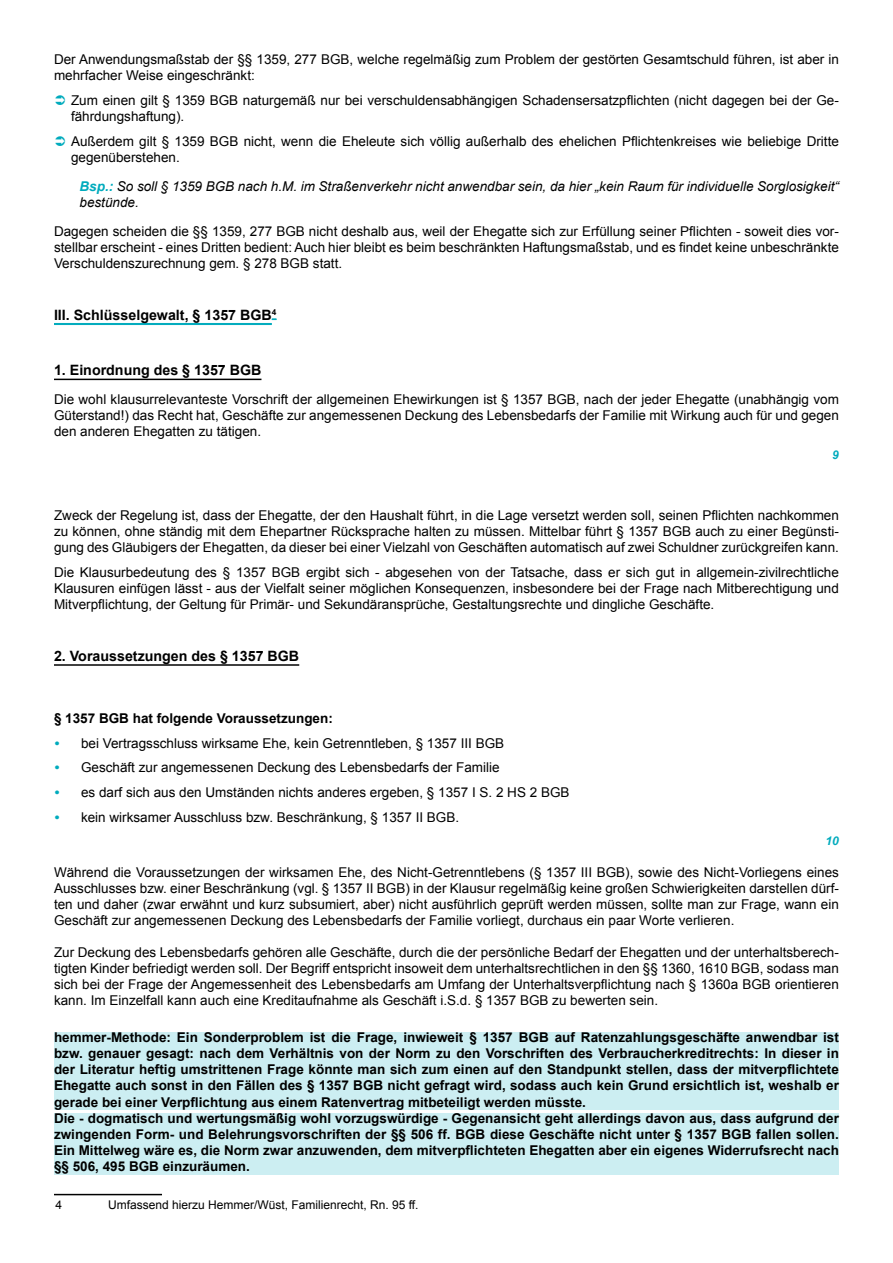
<style>
.page{position:relative;width:893px;height:1263px;background:#fff}
.page>*{position:absolute;margin:0;border:0;box-sizing:border-box;transform-origin:0 0}
.t1{font:700 14.25px "Arial";color:#000}
.t2{font:13.5px/16.2px "Arial";color:#000;text-align:justify}
.t3{font:700 13.5px/16.2px "Arial";color:#000}
.t4{font:italic 13.5px/16.2px "Arial";color:#000}
.t5{font:12px "Arial";color:#000}
.t6{font:italic 700 12px "Arial";color:#00abbd}
.s1{font-weight:700;color:#00abbd}
.s2{font-weight:700;font-style:italic;color:#00abbd}
</style>
<div class="page">
<hr style="left:54px;top:323px;width:218px;height:1px;background:#00abbd">
<hr style="left:54px;top:324px;width:218px;height:1px;background:#00abbd">
<hr style="left:54px;top:379px;width:207px;height:1px;background:#000">
<hr style="left:54px;top:664px;width:245px;height:2px;background:#000">
<div style="left:54px;top:1032px;width:785px;height:77px;background:#cceef2"></div>
<div style="left:54px;top:1113px;width:785px;height:61px;background:#cceef2"></div>
<hr style="left:54px;top:1194px;width:108px;height:1px;background:#000">
<p class="t2" style="left:54px;top:51px;width:786px">Der Anwendungsmaßstab der §§ 1359, 277 BGB, welche regelmäßig zum Problem der gestörten Gesamtschuld führen, ist aber in mehrfacher Weise eingeschränkt:</p>
<p class="t2" style="left:71px;top:92px;width:769px">Zum einen gilt § 1359 BGB naturgemäß nur bei verschuldensabhängigen Schadensersatzpflichten (nicht dagegen bei der Ge&shy;fährdungshaftung).</p>
<p class="t2" style="left:71px;top:133px;width:769px">Außerdem gilt § 1359 BGB nicht, wenn die Eheleute sich völlig außerhalb des ehelichen Pflichtenkreises wie beliebige Dritte gegenüberstehen.</p>
<p class="t4" style="left:80px;top:178px;width:761px"><span class="s1">Bsp.:</span> So soll § 1359 BGB nach h.M. im Straßenverkehr nicht anwendbar sein, da hier „kein Raum für individuelle Sorglosigkeit“ bestünde.</p>
<p class="t2" style="left:54px;top:223px;width:786px">Dagegen scheiden die §§ 1359, 277 BGB nicht deshalb aus, weil der Ehegatte sich zur Erfüllung seiner Pflichten - soweit dies vor&shy;stellbar erscheint - eines Dritten bedient: Auch hier bleibt es beim beschränkten Haftungsmaßstab, und es findet keine unbeschränkte Verschuldenszurechnung gem. § 278 BGB statt.</p>
<p class="t1" style="left:54px;top:305px;width:224px">III. Schlüsselgewalt, § 1357 BGB<sup>4</sup></p>
<p class="t1" style="left:54px;top:360px;width:209px">1. Einordnung des § 1357 BGB</p>
<p class="t2" style="left:54px;top:391px;width:786px">Die wohl klausurrelevanteste Vorschrift der allgemeinen Ehewirkungen ist § 1357 BGB, nach der jeder Ehegatte (unabhängig vom Güterstand!) das Recht hat, Geschäfte zur angemessenen Deckung des Lebensbedarfs der Familie mit Wirkung auch für und gegen den anderen Ehegatten zu tätigen.</p>
<p class="t6" style="left:832px;top:447px;width:8px">9</p>
<p class="t2" style="left:54px;top:507px;width:786px">Zweck der Regelung ist, dass der Ehegatte, der den Haushalt führt, in die Lage versetzt werden soll, seinen Pflichten nachkommen zu können, ohne ständig mit dem Ehepartner Rücksprache halten zu müssen. Mittelbar führt § 1357 BGB auch zu einer Begünsti&shy;gung des Gläubigers der Ehegatten, da dieser bei einer Vielzahl von Geschäften automatisch auf zwei Schuldner zurückgreifen kann.</p>
<p class="t2" style="left:54px;top:564px;width:786px">Die Klausurbedeutung des § 1357 BGB ergibt sich - abgesehen von der Tatsache, dass er sich gut in allgemein-zivilrechtliche Klausuren einfügen lässt - aus der Vielfalt seiner möglichen Konsequenzen, insbesondere bei der Frage nach Mitberechtigung und Mitverpflichtung, der Geltung für Primär- und Sekundäransprüche, Gestaltungsrechte und dingliche Geschäfte.</p>
<p class="t1" style="left:54px;top:646px;width:247px">2. Voraussetzungen des § 1357 BGB</p>
<p class="t3" style="left:54px;top:710px;width:280px">§ 1357 BGB hat folgende Voraussetzungen:</p>
<p class="t2" style="left:54px;top:735px;width:452px"><span class="s2">•</span> bei Vertragsschluss wirksame Ehe, kein Getrenntleben, § 1357 III BGB</p>
<p class="t2" style="left:54px;top:760px;width:447px"><span class="s2">•</span> Geschäft zur angemessenen Deckung des Lebensbedarfs der Familie</p>
<p class="t2" style="left:54px;top:784px;width:517px"><span class="s2">•</span> es darf sich aus den Umständen nichts anderes ergeben, § 1357 I S. 2 HS 2 BGB</p>
<p class="t2" style="left:54px;top:809px;width:407px"><span class="s2">•</span> kein wirksamer Ausschluss bzw. Beschränkung, § 1357 II BGB.</p>
<p class="t6" style="left:826px;top:832px;width:15px">10</p>
<p class="t2" style="left:54px;top:864px;width:786px">Während die Voraussetzungen der wirksamen Ehe, des Nicht-Getrenntlebens (§ 1357 III BGB), sowie des Nicht-Vorliegens eines Ausschlusses bzw. einer Beschränkung (vgl. § 1357 II BGB) in der Klausur regelmäßig keine großen Schwierigkeiten darstellen dürf&shy;ten und daher (zwar erwähnt und kurz subsumiert, aber) nicht ausführlich geprüft werden müssen, sollte man zur Frage, wann ein Geschäft zur angemessenen Deckung des Lebensbedarfs der Familie vorliegt, durchaus ein paar Worte verlieren.</p>
<p class="t2" style="left:54px;top:944px;width:786px">Zur Deckung des Lebensbedarfs gehören alle Geschäfte, durch die der persönliche Bedarf der Ehegatten und der unterhaltsberech&shy;tigten Kinder befriedigt werden soll. Der Begriff entspricht insoweit dem unterhaltsrechtlichen in den §§ 1360, 1610 BGB, sodass man sich bei der Frage der Angemessenheit des Lebensbedarfs am Umfang der Unterhaltsverpflichtung nach § 1360a BGB orientieren kann. Im Einzelfall kann auch eine Kreditaufnahme als Geschäft i.S.d. § 1357 BGB zu bewerten sein.</p>
<p class="t3" style="left:54px;top:1029px;width:786px">hemmer-Methode: Ein Sonderproblem ist die Frage, inwieweit § 1357 BGB auf Ratenzahlungsgeschäfte anwendbar ist bzw. genauer gesagt: nach dem Verhältnis von der Norm zu den Vorschriften des Verbraucherkreditrechts: In dieser in der Literatur heftig umstrittenen Frage könnte man sich zum einen auf den Standpunkt stellen, dass der mitverpflichtete Ehegatte auch sonst in den Fällen des § 1357 BGB nicht gefragt wird, sodass auch kein Grund ersichtlich ist, weshalb er gerade bei einer Verpflichtung aus einem Ratenvertrag mitbeteiligt werden müsste.<br>Die - dogmatisch und wertungsmäßig wohl vorzugswürdige - Gegenansicht geht allerdings davon aus, dass aufgrund der zwingenden Form- und Belehrungsvorschriften der §§ 506 ff. BGB diese Geschäfte nicht unter § 1357 BGB fallen sollen.<br>Ein Mittelweg wäre es, die Norm zwar anzuwenden, dem mitverpflichteten Ehegatten aber ein eigenes Widerrufsrecht nach §§ 506, 495 BGB einzuräumen.</p>
<p class="t5" style="left:56px;top:1197px;width:8px">4</p>
<p class="t5" style="left:108px;top:1197px;width:312px">Umfassend hierzu Hemmer/Wüst, Familienrecht, Rn. 95 ff.</p>
</div>
